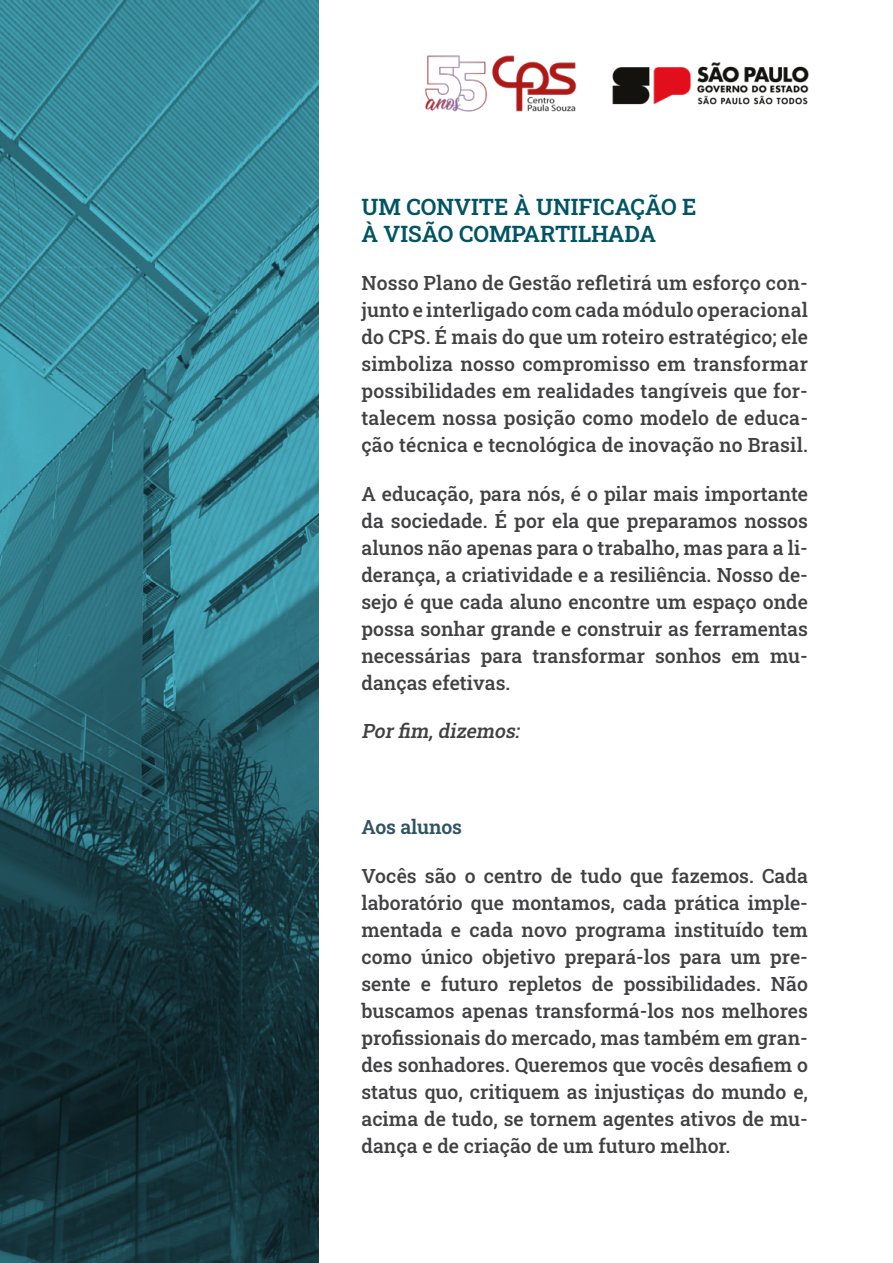
<style>
.page{position:relative;width:893px;height:1263px;background:#fff}
.page>*{position:absolute;margin:0;border:0;box-sizing:border-box;transform-origin:0 0}
.t1{font:600 22.5px/27px "Roboto Slab";color:#005464}
.t2{font:500 19.5px/27px "Roboto Slab";color:#414042;text-align:justify}
.t3{font:italic 500 19.5px "Roboto Slab";color:#414042}
.t4{font:600 19.5px "Roboto Slab";letter-spacing:-.01em;color:#305464}
</style>
<div class="page">
<svg style="left:0;top:0;width:319px;height:1263px;background:#296571"></svg>
<img style="left:425px;top:55px;width:384px;height:57px">
<p class="t1" style="left:361px;top:193px;width:337px">UM CONVITE À UNIFICAÇÃO E<br>À VISÃO COMPARTILHADA</p>
<p class="t2" style="left:361px;top:269px;width:448px">Nosso Plano de Gestão refletirá um esforço con&shy;junto e interligado com cada módulo operacional do CPS. É mais do que um roteiro estratégico; ele simboliza nosso compromisso em transformar possibilidades em realidades tangíveis que for&shy;talecem nossa posição como modelo de educa&shy;ção técnica e tecnológica de inovação no Brasil.</p>
<p class="t2" style="left:361px;top:479px;width:448px">A educação, para nós, é o pilar mais importante da sociedade. É por ela que preparamos nossos alunos não apenas para o trabalho, mas para a li&shy;derança, a criatividade e a resiliência. Nosso de&shy;sejo é que cada aluno encontre um espaço onde possa sonhar grande e construir as ferramentas necessárias para transformar sonhos em mu&shy;danças efetivas.</p>
<p class="t3" style="left:361px;top:717px;width:164px">Porfim,dizemos:</p>
<p class="t4" style="left:361px;top:814px;width:102px">Aos alunos</p>
<p class="t2" style="left:361px;top:861px;width:448px">Vocês são o centro de tudo que fazemos. Cada laboratório que montamos, cada prática imple&shy;mentada e cada novo programa instituído tem como único objetivo prepará-los para um pre&shy;sente e futuro repletos de possibilidades. Não buscamos apenas transformá-los nos melhores profissionais do mercado, mas também em gran&shy;des sonhadores. Queremos que vocês desafiem o status quo, critiquem as injustiças do mundo e, acima de tudo, se tornem agentes ativos de mu&shy;dança e de criação de um futuro melhor.</p>
</div>
